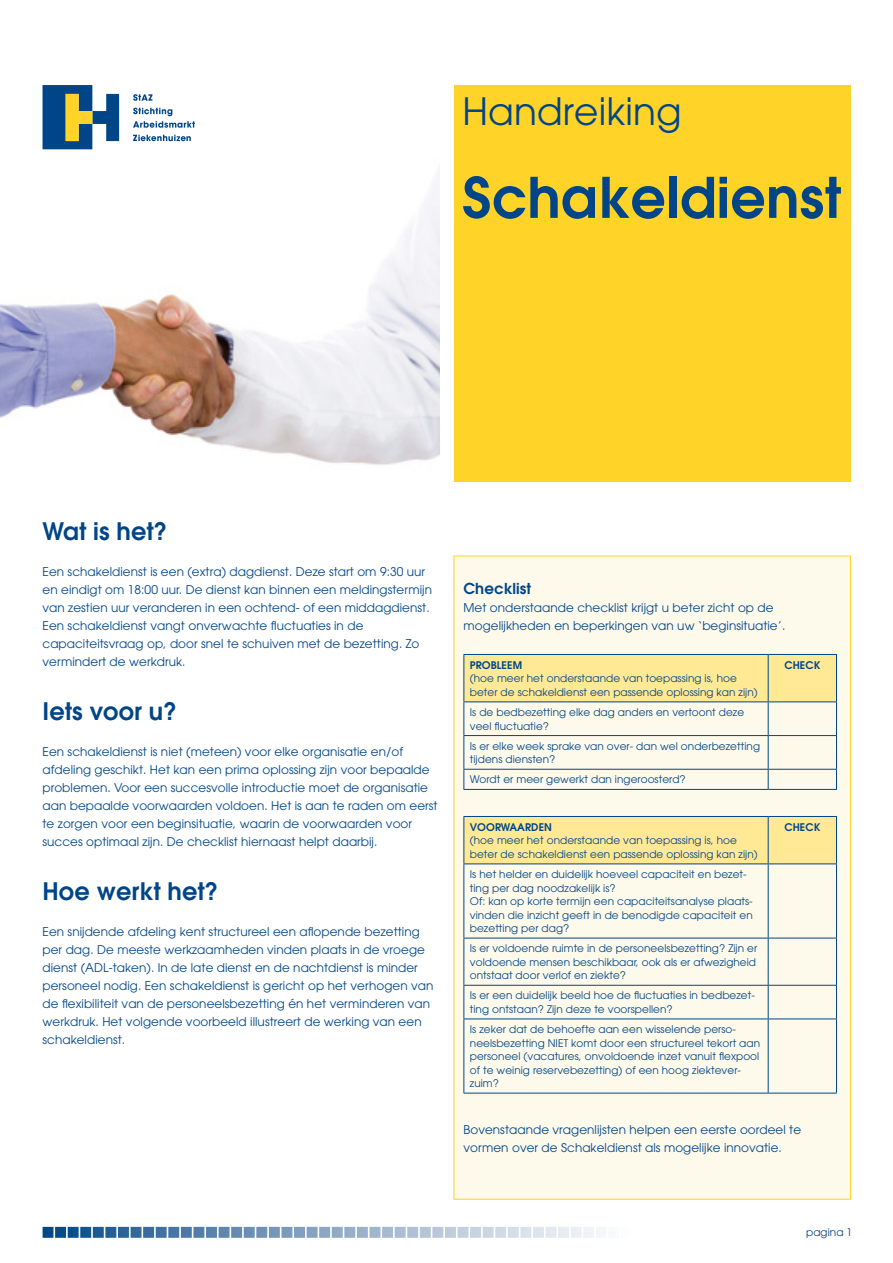
<style>
.page{position:relative;width:893px;height:1263px;background:#fff}
.page>*{position:absolute;margin:0;border:0;box-sizing:border-box;transform-origin:0 0}
._00_Titel_2_kolommen{font:600 55.5px "Avant Garde";letter-spacing:.005em;color:#004587}
._00_Titel_2_kolommen-2{font:37.5px "Avant Garde";letter-spacing:.005em;color:#004587}
.Alineakop{font:600 24px "Avant Garde";letter-spacing:.005em;color:#004587}
._01_Paragraafkop{font:600 24px "Avant Garde";letter-spacing:.005em;color:#004587}
._00_Platte_tekst{font:600 15px "Avant Garde";letter-spacing:.005em;color:#004587}
._00_Platte_tekst-2{font:12px/18px "Avant Garde";letter-spacing:.005em;color:#004587}
._01_Kadertekst{font:10.5px/13.5px "Avant Garde";letter-spacing:.005em;color:#004587}
._01_Kadertekst-2{font:600 10.5px "Avant Garde";letter-spacing:.005em;color:#004587}
._00_Titel_2_kolommen-3{font:10.5px "Avant Garde";letter-spacing:.005em;color:#004587}
</style>
<div class="page">
<svg style="left:43px;top:1227px;width:557px;height:11px;background:#95b0ca"></svg>
<div style="left:454px;top:556px;width:397px;height:643px;background:#fefaeb;border:1px solid #ffd328"></div>
<img style="left:0;top:85px;width:439px;height:380px">
<div style="left:464px;top:655px;width:372px;height:46px;background:#ffe995"></div>
<hr style="left:768px;top:655px;width:1px;height:46px;background:#004587">
<hr style="left:768px;top:702px;width:1px;height:33px;background:#004587">
<hr style="left:768px;top:736px;width:1px;height:33px;background:#004587">
<svg style="left:768px;top:770px;width:1px;height:19px"></svg>
<hr style="left:463px;top:654px;width:305px;height:1px;background:#004587">
<hr style="left:463px;top:655px;width:1px;height:46px;background:#004587">
<hr style="left:768px;top:654px;width:69px;height:1px;background:#004587">
<hr style="left:836px;top:655px;width:1px;height:46px;background:#004587">
<hr style="left:463px;top:701px;width:305px;height:1px;background:#004587">
<hr style="left:463px;top:702px;width:1px;height:33px;background:#004587">
<hr style="left:768px;top:701px;width:69px;height:1px;background:#004587">
<hr style="left:836px;top:702px;width:1px;height:33px;background:#004587">
<hr style="left:463px;top:735px;width:305px;height:1px;background:#004587">
<hr style="left:463px;top:736px;width:1px;height:33px;background:#004587">
<hr style="left:768px;top:735px;width:69px;height:1px;background:#004587">
<hr style="left:836px;top:736px;width:1px;height:33px;background:#004587">
<hr style="left:463px;top:769px;width:305px;height:1px;background:#004587">
<svg style="left:463px;top:770px;width:1px;height:19px"></svg>
<hr style="left:768px;top:769px;width:69px;height:1px;background:#004587">
<svg style="left:836px;top:770px;width:1px;height:19px"></svg>
<hr style="left:463px;top:789px;width:305px;height:1px;background:#004587">
<hr style="left:768px;top:789px;width:69px;height:1px;background:#004587">
<div style="left:464px;top:817px;width:372px;height:46px;background:#ffe995"></div>
<hr style="left:463px;top:816px;width:305px;height:1px;background:#004587">
<hr style="left:463px;top:817px;width:1px;height:46px;background:#004587">
<hr style="left:768px;top:816px;width:69px;height:1px;background:#004587">
<hr style="left:768px;top:817px;width:1px;height:46px;background:#004587">
<hr style="left:836px;top:817px;width:1px;height:46px;background:#004587">
<hr style="left:463px;top:863px;width:305px;height:1px;background:#004587">
<hr style="left:463px;top:864px;width:1px;height:74px;background:#004587">
<hr style="left:768px;top:863px;width:69px;height:1px;background:#004587">
<hr style="left:768px;top:864px;width:1px;height:74px;background:#004587">
<hr style="left:836px;top:864px;width:1px;height:74px;background:#004587">
<hr style="left:463px;top:938px;width:305px;height:1px;background:#004587">
<hr style="left:463px;top:938px;width:1px;height:47px;background:#004587">
<hr style="left:768px;top:938px;width:69px;height:1px;background:#004587">
<hr style="left:768px;top:938px;width:1px;height:47px;background:#004587">
<hr style="left:836px;top:938px;width:1px;height:47px;background:#004587">
<hr style="left:463px;top:985px;width:305px;height:1px;background:#004587">
<hr style="left:463px;top:986px;width:1px;height:32px;background:#004587">
<hr style="left:768px;top:985px;width:69px;height:1px;background:#004587">
<hr style="left:768px;top:986px;width:1px;height:32px;background:#004587">
<hr style="left:836px;top:986px;width:1px;height:32px;background:#004587">
<hr style="left:463px;top:1018px;width:305px;height:1px;background:#004587">
<hr style="left:463px;top:1019px;width:1px;height:74px;background:#004587">
<hr style="left:768px;top:1018px;width:69px;height:1px;background:#004587">
<hr style="left:768px;top:1019px;width:1px;height:74px;background:#004587">
<hr style="left:836px;top:1019px;width:1px;height:74px;background:#004587">
<hr style="left:463px;top:1093px;width:305px;height:1px;background:#004587">
<hr style="left:768px;top:1093px;width:69px;height:1px;background:#004587">
<svg style="left:133px;top:94px;width:19px;height:7px"></svg>
<svg style="left:133px;top:108px;width:62px;height:20px"></svg>
<svg style="left:133px;top:135px;width:58px;height:6px"></svg>
<svg style="left:43px;top:85px;width:76px;height:64px"></svg>
<div style="left:454px;top:85px;width:396px;height:397px;background:#ffd328"></div>
<p class="_00_Titel_2_kolommen-2" style="left:462px;top:89px;width:221px">Handreiking</p>
<p class="_00_Titel_2_kolommen" style="left:462px;top:161px;width:380px">Schakeldienst</p>
<p class="_01_Paragraafkop" style="left:43px;top:515px;width:126px">Wat is het?</p>
<p class="_00_Platte_tekst-2" style="left:43px;top:563px;width:391px">Een schakeldienst is een (extra) dagdienst. Deze start om 9:30 uur en eindigt om 18:00 uur. De dienst kan binnen een meldingstermijn van zestien uur veranderen in een ochtend- of een middagdienst.</p>
<p class="_00_Platte_tekst-2" style="left:43px;top:617px;width:378px">Een schakeldienst vangt onverwachte fluctuaties in de capaciteitsvraag op, door snel te schuiven met de bezetting. Zo vermindert de werkdruk.</p>
<p class="Alineakop" style="left:43px;top:695px;width:136px">Iets voor u?</p>
<p class="_00_Platte_tekst-2" style="left:43px;top:743px;width:397px">Een schakeldienst is niet (meteen) voor elke organisatie en/of afdeling geschikt. Het kan een prima oplossing zijn voor bepaalde problemen. Voor een succesvolle introductie moet de organisatie aan bepaalde voorwaarden voldoen. Het is aan te raden om eerst te zorgen voor een beginsituatie, waarin de voorwaarden voor succes optimaal zijn. De checklist hiernaast helpt daarbij.</p>
<p class="Alineakop" style="left:43px;top:875px;width:177px">Hoe werkt het?</p>
<p class="_00_Platte_tekst-2" style="left:43px;top:923px;width:392px">Een snijdende afdeling kent structureel een aflopende bezetting per dag. De meeste werkzaamheden vinden plaats in de vroege dienst (ADL-taken). In de late dienst en de nachtdienst is minder personeel nodig. Een schakeldienst is gericht op het verhogen van de flexibiliteit van de personeelsbezetting én het verminderen van werkdruk. Het volgende voorbeeld illustreert de werking van een schakeldienst.</p>
<p class="_00_Platte_tekst" style="left:463px;top:579px;width:69px">Checklist</p>
<p class="_00_Platte_tekst-2" style="left:463px;top:599px;width:323px">Met onderstaande checklist krijgt u beter zicht op de mogelijkheden en beperkingen van uw ‘beginsituatie’.</p>
<p class="_01_Kadertekst-2" style="left:470px;top:658px;width:54px">PROBLEEM</p>
<p class="_01_Kadertekst" style="left:470px;top:672px;width:289px">(hoe meer het onderstaande van toepassing is, hoe beter de schakeldienst een passende oplossing kan zijn)</p>
<p class="_01_Kadertekst-2" style="left:784px;top:658px;width:37px">CHECK</p>
<p class="_01_Kadertekst" style="left:470px;top:705px;width:276px">Is de bedbezetting elke dag anders en vertoont deze veel fluctuatie?</p>
<p class="_01_Kadertekst" style="left:470px;top:739px;width:292px">Is er elke week sprake van over- dan wel onderbezetting tijdens diensten?</p>
<p class="_01_Kadertekst" style="left:470px;top:773px;width:217px">Wordt er meer gewerkt dan ingeroosterd?</p>
<p class="_01_Kadertekst-2" style="left:470px;top:820px;width:84px">VOORWAARDEN</p>
<p class="_01_Kadertekst" style="left:470px;top:834px;width:289px">(hoe meer het onderstaande van toepassing is, hoe beter de schakeldienst een passende oplossing kan zijn)</p>
<p class="_01_Kadertekst-2" style="left:784px;top:820px;width:37px">CHECK</p>
<p class="_01_Kadertekst" style="left:470px;top:867px;width:278px">Is het helder en duidelijk hoeveel capaciteit en bezet&shy;ting per dag noodzakelijk is?</p>
<p class="_01_Kadertekst" style="left:470px;top:894px;width:284px;text-align:justify">Of: kan op korte termijn een capaciteitsanalyse plaats&shy;vinden die inzicht geeft in de benodigde capaciteit en bezetting per dag?</p>
<p class="_01_Kadertekst" style="left:470px;top:942px;width:289px;text-align:justify">Is er voldoende ruimte in de personeelsbezetting? Zijn er voldoende mensen beschikbaar, ook als er afwezigheid ontstaat door verlof en ziekte?</p>
<p class="_01_Kadertekst" style="left:470px;top:989px;width:287px">Is er een duidelijk beeld hoe de fluctuaties in bedbezet&shy;ting ontstaan? Zijn deze te voorspellen?</p>
<p class="_01_Kadertekst" style="left:470px;top:1022px;width:292px">Is zeker dat de behoefte aan een wisselende perso&shy;neelsbezetting NIET komt door een structureel tekort aan personeel (vacatures, onvoldoende inzet vanuit flexpool of te weinig reservebezetting) of een hoog ziektever&shy;zuim?</p>
<p class="_00_Platte_tekst-2" style="left:463px;top:1121px;width:339px">Bovenstaande vragenlijsten helpen een eerste oordeel te vormen over de Schakeldienst als mogelijke innovatie.</p>
<p class="_00_Titel_2_kolommen-3" style="left:806px;top:1226px;width:48px">pagina 1</p>
</div>
